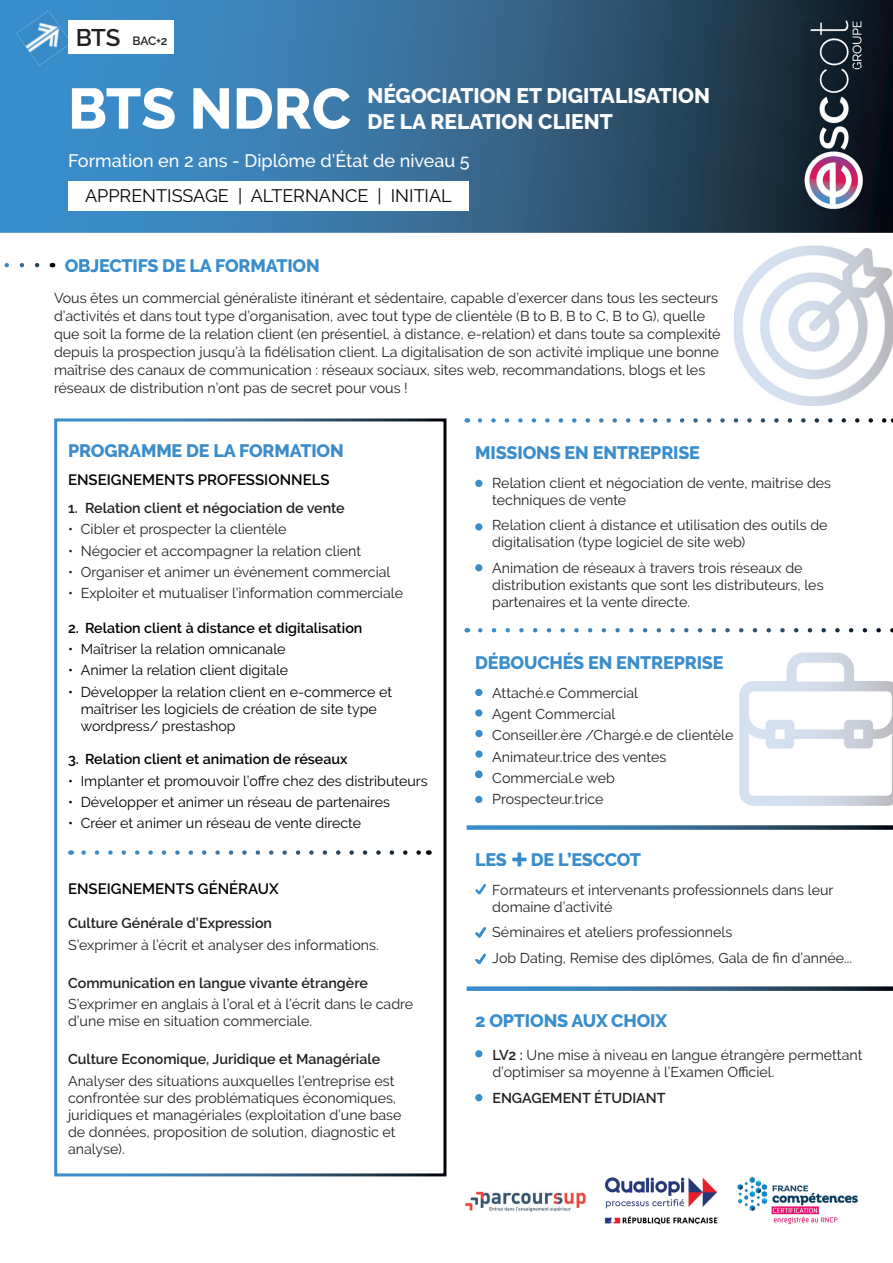
<style>
.page{position:relative;width:893px;height:1263px;background:#fff}
.page>*{position:absolute;margin:0;border:0;box-sizing:border-box;transform-origin:0 0}
.t1{font:800 57px "Raleway";color:#fff}
.t2{font:600 24px "Raleway";color:#231f20}
.t3{font:800 21px/25.2px "Raleway";color:#fff}
.t4{font:800 18px "Raleway";letter-spacing:-.01em;color:#398dcc}
.t5{font:500 18px "Raleway";color:#fff}
.t6{font:18px "Raleway";color:#020307}
.t7{font:800 18px "Raleway";letter-spacing:-.01em;color:#3b8ccb}
.t8{font:600 15px "Raleway";color:#000001}
.t9{font:14.25px/17.1px "Raleway";color:#231f20}
.t10{font:14.25px/17.1px "Raleway";color:#000}
.t11{font:600 14.25px "Raleway";color:#231f20}
.t12{font:600 14.25px "Raleway";color:#000}
.t13{font:600 12px "Raleway";color:#231f20}
.s1{font-weight:600}
</style>
<div class="page">
<img style="left:740px;top:653px;width:153px;height:152px">
<div style="left:54px;top:418px;width:392px;height:758px;border:3px solid #fff"></div>
<svg style="left:0;top:0;width:893px;height:233px;background:#31648b"></svg>
<div style="left:68px;top:20px;width:106px;height:34px;background:#fff"></div>
<img style="left:17px;top:11px;width:51px;height:54px">
<div style="left:68px;top:181px;width:400px;height:29px;background:#fff"></div>
<svg style="left:480px;top:418px;width:406px;height:5px"></svg>
<div style="left:475px;top:523px;width:7px;height:7px;background:#398dcc;border-radius:50%"></div>
<div style="left:475px;top:564px;width:7px;height:7px;background:#398dcc;border-radius:50%"></div>
<div style="left:475px;top:480px;width:7px;height:7px;background:#398dcc;border-radius:50%"></div>
<svg style="left:480px;top:628px;width:413px;height:4px"></svg>
<svg style="left:7px;top:263px;width:33px;height:4px"></svg>
<svg style="left:467px;top:825px;width:426px;height:5px;background:#447295"></svg>
<svg style="left:512px;top:852px;width:15px;height:14px"></svg>
<svg style="left:475px;top:884px;width:11px;height:11px"></svg>
<svg style="left:475px;top:953px;width:11px;height:11px"></svg>
<svg style="left:475px;top:927px;width:11px;height:11px"></svg>
<svg style="left:467px;top:986px;width:426px;height:5px;background:#437295"></svg>
<div style="left:475px;top:1050px;width:7px;height:7px;background:#398dcc;border-radius:50%"></div>
<div style="left:475px;top:1094px;width:7px;height:7px;background:#398dcc;border-radius:50%"></div>
<img style="left:734px;top:246px;width:159px;height:159px">
<img style="left:801px;top:20px;width:63px;height:190px">
<img style="left:464px;top:1176px;width:394px;height:48px">
<svg style="left:84px;top:850px;width:337px;height:5px"></svg>
<div style="left:475px;top:689px;width:7px;height:7px;background:#398dcc;border-radius:50%"></div>
<div style="left:475px;top:709px;width:7px;height:8px;background:#398dcc;border-radius:50%"></div>
<div style="left:475px;top:730px;width:8px;height:7px;background:#398dcc;border-radius:50%"></div>
<div style="left:475px;top:750px;width:8px;height:8px;background:#398dcc;border-radius:50%"></div>
<div style="left:475px;top:770px;width:7px;height:8px;background:#398dcc;border-radius:50%"></div>
<div style="left:475px;top:796px;width:7px;height:7px;background:#398dcc;border-radius:50%"></div>
<h2 class="t2" style="left:76px;top:23px;width:46px">BTS</h2>
<p class="t13" style="left:133px;top:34px;width:36px">BAC+2</p>
<h1 class="t1" style="left:68px;top:76px;width:285px">BTS NDRC</h1>
<h3 class="t3" style="left:367px;top:84px;width:344px">NÉGOCIATION ET DIGITALISATION<br>DE LA RELATION CLIENT</h3>
<p class="t5" style="left:68px;top:150px;width:403px">Formation en 2 ans - Diplôme d’État de niveau 5</p>
<p class="t6" style="left:85px;top:186px;width:368px">APPRENTISSAGE | ALTERNANCE | INITIAL</p>
<p class="t4" style="left:65px;top:256px;width:256px">OBJECTIFS DE LA FORMATION</p>
<p class="t9" style="left:54px;top:289px;width:668px;line-height:18px">Vous êtes un commercial généraliste itinérant et sédentaire, capable d’exercer dans tous les secteurs d’activités et dans tout type d’organisation, avec tout type de clientèle (B to B, B to C, B to G), quelle que soit la forme de la relation client (en présentiel, à distance, e-relation) et dans toute sa complexité depuis la prospection jusqu’à la fidélisation client. La digitalisation de son activité implique une bonne maîtrise des canaux de communication : réseaux sociaux, sites web, recommandations, blogs et les réseaux de distribution n’ont pas de secret pour vous !</p>
<p class="t7" style="left:68px;top:440px;width:277px">PROGRAMME DE LA FORMATION</p>
<p class="t8" style="left:68px;top:471px;width:263px">ENSEIGNEMENTS PROFESSIONNELS</p>
<p class="t11" style="left:68px;top:500px;width:278px">1. Relation client et négociation de vente</p>
<p class="t9" style="left:68px;top:521px;width:220px">• Cibler et prospecter la clientèle</p>
<p class="t9" style="left:68px;top:542px;width:295px">• Négocier et accompagner la relation client</p>
<p class="t9" style="left:68px;top:563px;width:324px">• Organiser et animer un événement commercial</p>
<p class="t9" style="left:68px;top:585px;width:337px">• Exploiter et mutualiser l’information commerciale</p>
<p class="t12" style="left:68px;top:619px;width:296px">2. Relation client à distance et digitalisation</p>
<p class="t10" style="left:68px;top:640px;width:219px">• Maîtriser la relation omnicanale</p>
<p class="t10" style="left:68px;top:662px;width:222px">• Animer la relation client digitale</p>
<p class="t10" style="left:81px;top:683px;width:313px;text-indent:-13px">• Développer la relation client en e-commerce et maîtriser les logiciels de création de site type wordpress/ prestashop</p>
<p class="t12" style="left:68px;top:751px;width:281px">3. Relation client et animation de réseaux</p>
<p class="t10" style="left:68px;top:772px;width:361px">• Implanter et promouvoir l’offre chez des distributeurs</p>
<p class="t10" style="left:68px;top:793px;width:324px">• Développer et animer un réseau de partenaires</p>
<p class="t10" style="left:68px;top:815px;width:295px">• Créer et animer un réseau de vente directe</p>
<p class="t8" style="left:68px;top:880px;width:212px">ENSEIGNEMENTS GÉNÉRAUX</p>
<p class="t11" style="left:68px;top:915px;width:206px">Culture Générale d’Expression</p>
<p class="t9" style="left:68px;top:936px;width:312px">S’exprimer à l’écrit et analyser des informations.</p>
<p class="t11" style="left:68px;top:974px;width:301px">Communication en langue vivante étrangère</p>
<p class="t9" style="left:68px;top:995px;width:347px">S’exprimer en anglais à l’oral et à l’écrit dans le cadre d’une mise en situation commerciale.</p>
<p class="t11" style="left:68px;top:1051px;width:314px">Culture Economique, Juridique et Managériale</p>
<p class="t9" style="left:68px;top:1072px;width:335px">Analyser des situations auxquelles l’entreprise est confrontée sur des problématiques économiques, juridiques et managériales (exploitation d’une base de données, proposition de solution, diagnostic et analyse).</p>
<p class="t4" style="left:475px;top:443px;width:226px">MISSIONS EN ENTREPRISE</p>
<p class="t9" style="left:492px;top:474px;width:340px">Relation client et négociation de vente, maitrise des techniques de vente</p>
<p class="t9" style="left:492px;top:517px;width:337px">Relation client à distance et utilisation des outils de digitalisation (type logiciel de site web)</p>
<p class="t9" style="left:492px;top:559px;width:333px">Animation de réseaux à travers trois réseaux de distribution existants que sont les distributeurs, les partenaires et la vente directe.</p>
<p class="t4" style="left:475px;top:652px;width:250px">DÉBOUCHÉS EN ENTREPRISE</p>
<p class="t9" style="left:492px;top:682px;width:243px;line-height:21.3px">Attaché.e Commercial<br>Agent Commercial<br>Conseiller.ère /Chargé.e de clientèle<br>Animateur.trice des ventes<br>Commercial.e web<br>Prospecteur.trice</p>
<p class="t4" style="left:475px;top:850px;width:33px">LES</p>
<p class="t4" style="left:531px;top:850px;width:112px">DE L’ESCCOT</p>
<p class="t9" style="left:492px;top:881px;width:343px">Formateurs et intervenants professionnels dans leur domaine d’activité</p>
<p class="t9" style="left:492px;top:919px;width:361px;line-height:25.7px">Séminaires et ateliers professionnels<br>Job Dating, Remise des diplômes, Gala de fin d’année...</p>
<p class="t4" style="left:475px;top:1011px;width:193px">2 OPTIONS AUX CHOIX</p>
<p class="t9" style="left:492px;top:1046px;width:372px"><span class="s1">LV2 :</span> Une mise à niveau en langue étrangère permettant d’optimiser sa moyenne à l’Examen Officiel.</p>
<p class="t11" style="left:492px;top:1089px;width:175px">ENGAGEMENT ÉTUDIANT</p>
</div>
